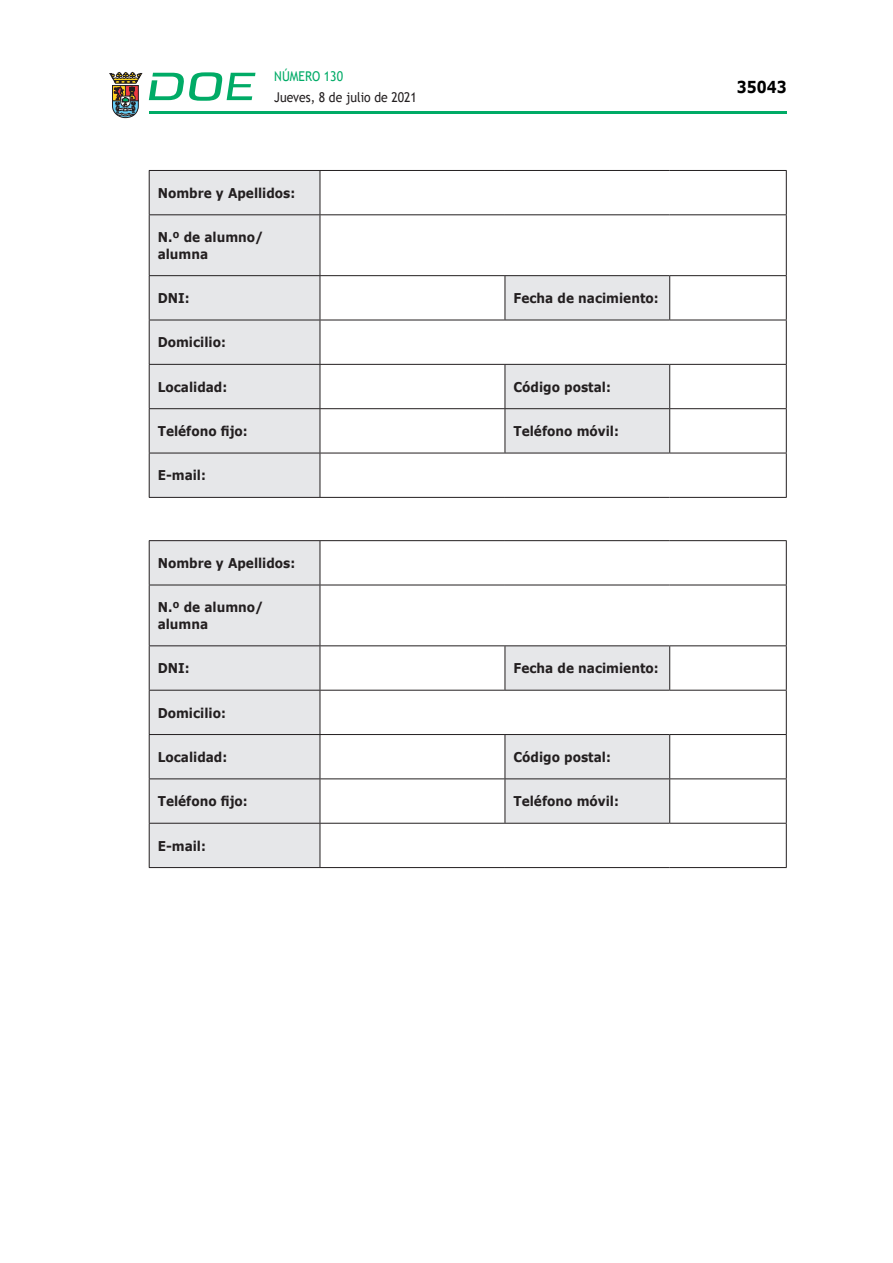
<style>
.page{position:relative;width:893px;height:1263px;background:#fff}
.page>*{position:absolute;margin:0;border:0;box-sizing:border-box;transform-origin:0 0}
.t1{font:700 16.5px "Verdana";color:#000;scale:.85 1}
.t2{font:700 13.5px/16.5px "Verdana";color:#231f20;scale:.9 1}
.t3{font:13.5px "Trebuchet MS";color:#231f20;scale:.9 1}
.t4{font:13.5px "Trebuchet MS";color:#00ab67;scale:.9 1}
</style>
<div class="page">
<hr style="left:149px;top:111px;width:638px;height:3px;background:#00ab66">
<svg style="left:109px;top:72px;width:33px;height:46px"></svg>
<svg style="left:149px;top:72px;width:106px;height:29px"></svg>
<svg style="left:150px;top:171px;width:520px;height:326px"></svg>
<hr style="left:320px;top:170px;width:185px;height:1px;background:#231f20">
<hr style="left:505px;top:170px;width:165px;height:1px;background:#231f20">
<hr style="left:670px;top:170px;width:117px;height:1px;background:#231f20">
<hr style="left:786px;top:171px;width:1px;height:43px;background:#231f20">
<hr style="left:149px;top:214px;width:171px;height:1px;background:#231f20">
<hr style="left:320px;top:214px;width:185px;height:1px;background:#231f20">
<hr style="left:505px;top:214px;width:165px;height:1px;background:#231f20">
<hr style="left:670px;top:214px;width:117px;height:1px;background:#231f20">
<hr style="left:786px;top:215px;width:1px;height:60px;background:#231f20">
<hr style="left:149px;top:275px;width:171px;height:1px;background:#231f20">
<hr style="left:320px;top:275px;width:185px;height:1px;background:#231f20">
<hr style="left:670px;top:275px;width:117px;height:1px;background:#231f20">
<hr style="left:786px;top:276px;width:1px;height:44px;background:#231f20">
<hr style="left:149px;top:320px;width:171px;height:1px;background:#231f20">
<hr style="left:320px;top:320px;width:185px;height:1px;background:#231f20">
<hr style="left:670px;top:320px;width:117px;height:1px;background:#231f20">
<hr style="left:786px;top:320px;width:1px;height:44px;background:#231f20">
<hr style="left:149px;top:364px;width:171px;height:1px;background:#231f20">
<hr style="left:320px;top:364px;width:185px;height:1px;background:#231f20">
<hr style="left:670px;top:364px;width:117px;height:1px;background:#231f20">
<hr style="left:786px;top:365px;width:1px;height:43px;background:#231f20">
<hr style="left:149px;top:408px;width:171px;height:1px;background:#231f20">
<hr style="left:320px;top:408px;width:185px;height:1px;background:#231f20">
<hr style="left:505px;top:408px;width:165px;height:1px;background:#231f20">
<hr style="left:670px;top:408px;width:117px;height:1px;background:#231f20">
<hr style="left:786px;top:409px;width:1px;height:44px;background:#231f20">
<hr style="left:149px;top:453px;width:171px;height:1px;background:#231f20">
<hr style="left:320px;top:453px;width:185px;height:1px;background:#231f20">
<hr style="left:670px;top:453px;width:117px;height:1px;background:#231f20">
<hr style="left:786px;top:453px;width:1px;height:44px;background:#231f20">
<hr style="left:320px;top:497px;width:185px;height:1px;background:#231f20">
<hr style="left:505px;top:497px;width:165px;height:1px;background:#231f20">
<hr style="left:670px;top:497px;width:117px;height:1px;background:#231f20">
<hr style="left:505px;top:275px;width:165px;height:1px;background:#231f20">
<hr style="left:505px;top:276px;width:1px;height:44px;background:#231f20">
<hr style="left:669px;top:276px;width:1px;height:44px;background:#231f20">
<hr style="left:505px;top:320px;width:165px;height:1px;background:#231f20">
<hr style="left:505px;top:364px;width:165px;height:1px;background:#231f20">
<hr style="left:505px;top:365px;width:1px;height:43px;background:#231f20">
<hr style="left:669px;top:365px;width:1px;height:43px;background:#231f20">
<hr style="left:505px;top:409px;width:1px;height:44px;background:#231f20">
<hr style="left:669px;top:409px;width:1px;height:44px;background:#231f20">
<hr style="left:505px;top:453px;width:165px;height:1px;background:#231f20">
<hr style="left:149px;top:170px;width:171px;height:1px;background:#231f20">
<hr style="left:149px;top:171px;width:1px;height:43px;background:#231f20">
<hr style="left:320px;top:171px;width:1px;height:43px;background:#231f20">
<hr style="left:149px;top:215px;width:1px;height:60px;background:#231f20">
<hr style="left:320px;top:215px;width:1px;height:60px;background:#231f20">
<hr style="left:149px;top:276px;width:1px;height:44px;background:#231f20">
<hr style="left:320px;top:276px;width:1px;height:44px;background:#231f20">
<hr style="left:149px;top:320px;width:1px;height:44px;background:#231f20">
<hr style="left:320px;top:320px;width:1px;height:44px;background:#231f20">
<hr style="left:149px;top:365px;width:1px;height:43px;background:#231f20">
<hr style="left:320px;top:365px;width:1px;height:43px;background:#231f20">
<hr style="left:149px;top:409px;width:1px;height:44px;background:#231f20">
<hr style="left:320px;top:409px;width:1px;height:44px;background:#231f20">
<hr style="left:149px;top:453px;width:1px;height:44px;background:#231f20">
<hr style="left:320px;top:453px;width:1px;height:44px;background:#231f20">
<hr style="left:149px;top:497px;width:171px;height:1px;background:#231f20">
<svg style="left:150px;top:541px;width:520px;height:326px"></svg>
<hr style="left:320px;top:540px;width:185px;height:1px;background:#231f20">
<hr style="left:505px;top:540px;width:165px;height:1px;background:#231f20">
<hr style="left:670px;top:540px;width:117px;height:1px;background:#231f20">
<hr style="left:786px;top:541px;width:1px;height:44px;background:#231f20">
<hr style="left:149px;top:585px;width:171px;height:1px;background:#231f20">
<hr style="left:320px;top:585px;width:185px;height:1px;background:#231f20">
<hr style="left:505px;top:585px;width:165px;height:1px;background:#231f20">
<hr style="left:670px;top:585px;width:117px;height:1px;background:#231f20">
<hr style="left:786px;top:585px;width:1px;height:60px;background:#231f20">
<hr style="left:149px;top:645px;width:171px;height:1px;background:#231f20">
<hr style="left:320px;top:645px;width:185px;height:1px;background:#231f20">
<hr style="left:670px;top:645px;width:117px;height:1px;background:#231f20">
<hr style="left:786px;top:646px;width:1px;height:44px;background:#231f20">
<hr style="left:149px;top:690px;width:171px;height:1px;background:#231f20">
<hr style="left:320px;top:690px;width:185px;height:1px;background:#231f20">
<hr style="left:670px;top:690px;width:117px;height:1px;background:#231f20">
<hr style="left:786px;top:690px;width:1px;height:44px;background:#231f20">
<hr style="left:149px;top:734px;width:171px;height:1px;background:#231f20">
<hr style="left:320px;top:734px;width:185px;height:1px;background:#231f20">
<hr style="left:670px;top:734px;width:117px;height:1px;background:#231f20">
<hr style="left:786px;top:735px;width:1px;height:43px;background:#231f20">
<hr style="left:149px;top:778px;width:171px;height:1px;background:#231f20">
<hr style="left:320px;top:778px;width:185px;height:1px;background:#231f20">
<hr style="left:505px;top:778px;width:165px;height:1px;background:#231f20">
<hr style="left:670px;top:778px;width:117px;height:1px;background:#231f20">
<hr style="left:786px;top:779px;width:1px;height:44px;background:#231f20">
<hr style="left:149px;top:823px;width:171px;height:1px;background:#231f20">
<hr style="left:320px;top:823px;width:185px;height:1px;background:#231f20">
<hr style="left:670px;top:823px;width:117px;height:1px;background:#231f20">
<hr style="left:786px;top:823px;width:1px;height:44px;background:#231f20">
<hr style="left:320px;top:867px;width:185px;height:1px;background:#231f20">
<hr style="left:505px;top:867px;width:165px;height:1px;background:#231f20">
<hr style="left:670px;top:867px;width:117px;height:1px;background:#231f20">
<hr style="left:505px;top:645px;width:165px;height:1px;background:#231f20">
<hr style="left:505px;top:646px;width:1px;height:44px;background:#231f20">
<hr style="left:669px;top:646px;width:1px;height:44px;background:#231f20">
<hr style="left:505px;top:690px;width:165px;height:1px;background:#231f20">
<hr style="left:505px;top:734px;width:165px;height:1px;background:#231f20">
<hr style="left:505px;top:735px;width:1px;height:43px;background:#231f20">
<hr style="left:669px;top:735px;width:1px;height:43px;background:#231f20">
<hr style="left:505px;top:779px;width:1px;height:44px;background:#231f20">
<hr style="left:669px;top:779px;width:1px;height:44px;background:#231f20">
<hr style="left:505px;top:823px;width:165px;height:1px;background:#231f20">
<hr style="left:149px;top:540px;width:171px;height:1px;background:#231f20">
<hr style="left:149px;top:541px;width:1px;height:44px;background:#231f20">
<hr style="left:320px;top:541px;width:1px;height:44px;background:#231f20">
<hr style="left:149px;top:585px;width:1px;height:60px;background:#231f20">
<hr style="left:320px;top:585px;width:1px;height:60px;background:#231f20">
<hr style="left:149px;top:646px;width:1px;height:44px;background:#231f20">
<hr style="left:320px;top:646px;width:1px;height:44px;background:#231f20">
<hr style="left:149px;top:690px;width:1px;height:44px;background:#231f20">
<hr style="left:320px;top:690px;width:1px;height:44px;background:#231f20">
<hr style="left:149px;top:735px;width:1px;height:43px;background:#231f20">
<hr style="left:320px;top:735px;width:1px;height:43px;background:#231f20">
<hr style="left:149px;top:779px;width:1px;height:44px;background:#231f20">
<hr style="left:320px;top:779px;width:1px;height:44px;background:#231f20">
<hr style="left:149px;top:823px;width:1px;height:44px;background:#231f20">
<hr style="left:320px;top:823px;width:1px;height:44px;background:#231f20">
<hr style="left:149px;top:867px;width:171px;height:1px;background:#231f20">
<p class="t4" style="left:274px;top:67px;width:78px">NÚMERO 130</p>
<p class="t3" style="left:274px;top:88px;width:160px">Jueves, 8 de julio de 2021</p>
<p class="t2" style="left:158px;top:184px;width:154px">Nombre y Apellidos:</p>
<p class="t2" style="left:158px;top:229px;width:119px">N.º de alumno/ alumna</p>
<p class="t2" style="left:158px;top:290px;width:37px">DNI:</p>
<p class="t2" style="left:513px;top:290px;width:163px">Fecha de nacimiento:</p>
<p class="t2" style="left:158px;top:334px;width:77px">Domicilio:</p>
<p class="t2" style="left:158px;top:378px;width:79px">Localidad:</p>
<p class="t2" style="left:513px;top:378px;width:110px">Código postal:</p>
<p class="t2" style="left:158px;top:423px;width:102px">Teléfono fijo:</p>
<p class="t2" style="left:513px;top:423px;width:119px">Teléfono móvil:</p>
<p class="t2" style="left:158px;top:467px;width:55px">E-mail:</p>
<p class="t2" style="left:158px;top:554px;width:154px">Nombre y Apellidos:</p>
<p class="t2" style="left:158px;top:599px;width:119px">N.º de alumno/ alumna</p>
<p class="t2" style="left:158px;top:660px;width:37px">DNI:</p>
<p class="t2" style="left:513px;top:660px;width:163px">Fecha de nacimiento:</p>
<p class="t2" style="left:158px;top:704px;width:77px">Domicilio:</p>
<p class="t2" style="left:158px;top:748px;width:79px">Localidad:</p>
<p class="t2" style="left:513px;top:748px;width:110px">Código postal:</p>
<p class="t2" style="left:158px;top:793px;width:102px">Teléfono fijo:</p>
<p class="t2" style="left:513px;top:793px;width:119px">Teléfono móvil:</p>
<p class="t2" style="left:158px;top:837px;width:55px">E-mail:</p>
<p class="t1" style="left:737px;top:75px;width:60px">35043</p>
</div>
